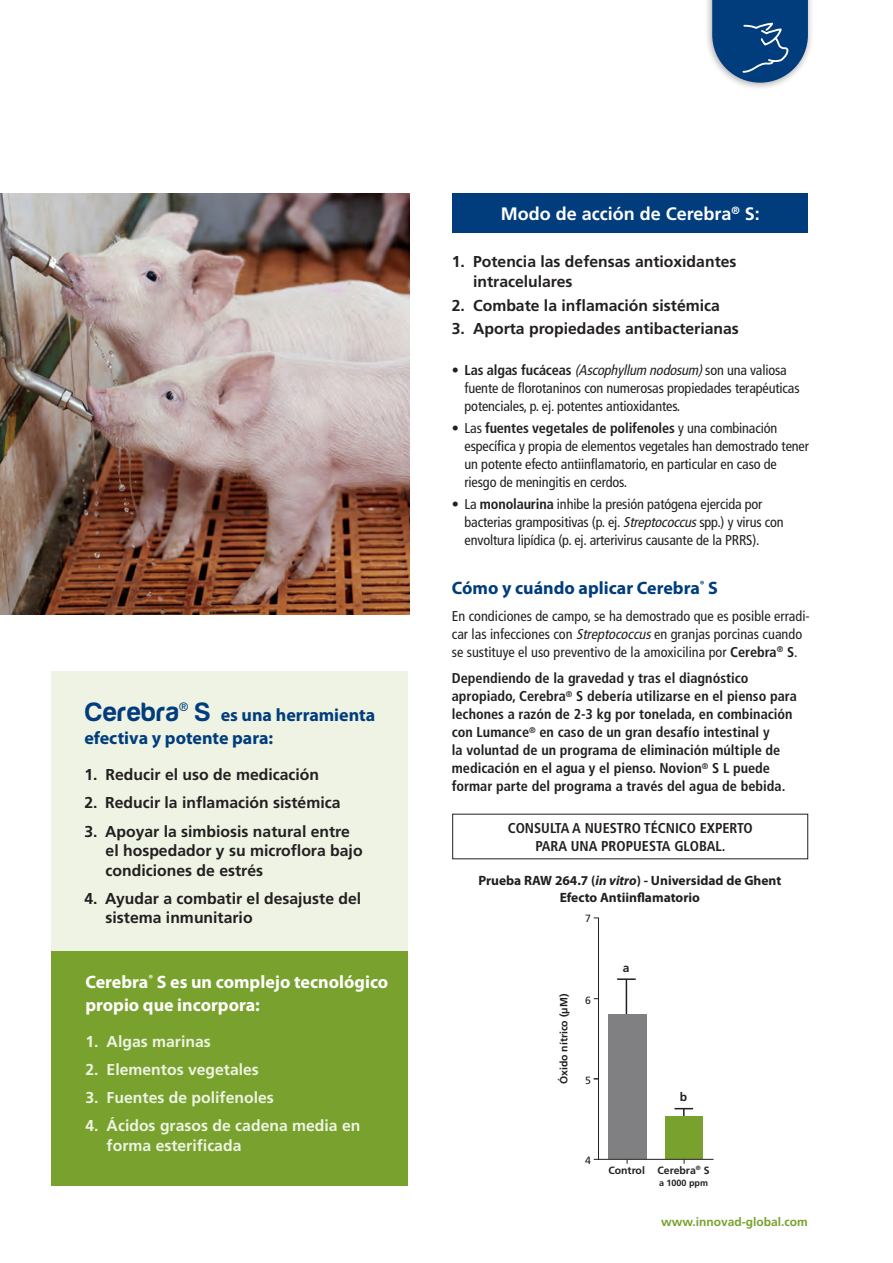
<style>
.page{position:relative;width:893px;height:1263px;background:#fff}
.page>*{position:absolute;margin:0;border:0;box-sizing:border-box;transform-origin:0 0}
.t1{font:700 27px "Harabara Mais Bold Harabara Mais";color:#013d7d}
.t2{font:700 18px/22.5px "Myriad Pro";color:#013d7d}
.t3{font:700 18px/22.5px "Myriad Pro";color:#fff}
.t4{font:700 18px "Frutiger";color:#fff}
.t5{font:700 15.75px/19.5px "Frutiger";color:#231f20}
.t6{font:700 15.75px/19.5px "Frutiger";color:#eef3e3}
.t7{font:condensed 14.25px/18px "Frutiger";letter-spacing:-.01em;color:#231f20}
.t8{font:700 condensed 14.25px/18px "Frutiger";color:#231f20}
.t9{font:700 13.5px/16.5px "Myriad Pro";color:#231f20;text-align:center}
.t10{font:700 12px "Frutiger";color:#78a22d}
.t11{font:700 12px "Frutiger";color:#231f20}
.t12{font:700 10.5px "Frutiger";color:#231f20}
.t13{font:10.5px "Frutiger";color:#231f20}
.t14{font:700 9px "Frutiger";color:#231f20}
.s1{font-family:"Harabara Mais Bold Harabara Mais";font-size:27px}
.s2{font-weight:700}
.s3{font-style:italic}
</style>
<div class="page">
<img style="left:0;top:193px;width:409px;height:421px">
<div style="left:705px;top:0;width:109px;height:91px;background:#231f20;opacity:.36"></div>
<svg style="left:712px;top:0;width:96px;height:83px;background:#295b90"></svg>
<svg style="left:674px;top:1108px;width:19px;height:8px"></svg>
<hr style="left:626px;top:979px;width:1px;height:38px;background:#231f20">
<svg style="left:617px;top:978px;width:19px;height:2px"></svg>
<div style="left:608px;top:1014px;width:38px;height:145px;background:#808083"></div>
<div style="left:665px;top:1116px;width:37px;height:43px;background:#78a22d"></div>
<hr style="left:598px;top:918px;width:1px;height:242px;background:#231f20">
<hr style="left:594px;top:1159px;width:119px;height:1px;background:#231f20">
<div style="left:51px;top:672px;width:356px;height:289px;background:#eef3e3"></div>
<div style="left:51px;top:951px;width:356px;height:235px;background:#78a22d"></div>
<div style="left:453px;top:193px;width:355px;height:40px;background:#013d7d"></div>
<p class="t2" style="left:84px;top:703px;width:292px;text-indent:110px"><span class="s1">S</span> es una herramienta efectiva y potente para:</p>
<p class="t5" style="left:84px;top:765px;width:236px">1. Reducir el uso de medicación</p>
<p class="t5" style="left:84px;top:793px;width:258px">2. Reducir la inflamación sistémica</p>
<p class="t5" style="left:106px;top:821px;width:259px;text-indent:-21px">3. Apoyar la simbiosis natural entre el hospedador y su microflora bajo condiciones de estrés</p>
<p class="t5" style="left:106px;top:888px;width:257px;text-indent:-21px">4. Ayudar a combatir el desajuste del sistema inmunitario</p>
<h1 class="t1" style="left:84px;top:696px;width:106px">Cerebra<sup>®</sup></h1>
<p class="t3" style="left:85px;top:970px;width:304px">Cerebra<sup>®</sup> S es un complejo tecnológico propio que incorpora:</p>
<p class="t6" style="left:85px;top:1032px;width:127px">1. Algas marinas</p>
<p class="t6" style="left:85px;top:1060px;width:175px">2. Elementos vegetales</p>
<p class="t6" style="left:85px;top:1088px;width:190px">3. Fuentes de polifenoles</p>
<p class="t6" style="left:107px;top:1116px;width:255px;text-indent:-21px">4. Ácidos grasos de cadena media en forma esterificada</p>
<p class="t4" style="left:501px;top:203px;width:261px">Modo de acción de Cerebra<sup>®</sup> S:</p>
<p class="t5" style="left:473px;top:252px;width:265px;text-indent:-21px">1. Potencia las defensas antioxidantes intracelulares</p>
<p class="t5" style="left:452px;top:295px;width:270px">2. Combate la inflamación sistémica</p>
<p class="t5" style="left:452px;top:319px;width:289px">3. Aporta propiedades antibacterianas</p>
<p class="t7" style="left:465px;top:361px;width:337px;text-indent:-13px">• <span class="s2">Las algas fucáceas</span> <span class="s3">(Ascophyllum nodosum)</span>son una valiosa fuente de florotaninos con numerosas propiedades terapéuticas potenciales, p. ej. potentes antioxidantes.</p>
<p class="t7" style="left:465px;top:419px;width:346px;text-indent:-13px">• Las <span class="s2">fuentes vegetales de polifenoles</span> y una combinación específica y propia de elementos vegetales han demostrado tener un potente efecto antiinflamatorio, en particular en caso de riesgo de meningitis en cerdos.</p>
<p class="t7" style="left:465px;top:495px;width:321px;text-indent:-13px">• La <span class="s2">monolaurina</span> inhibe la presión patógena ejercida por bacterias grampositivas (p. ej. <span class="s3">Streptococcus</span>spp.) y virus con envoltura lipídica (p. ej. arterivirus causante de la PRRS).</p>
<p class="t2" style="left:452px;top:576px;width:268px">Cómo y cuándo aplicar Cerebra<sup>®</sup> S</p>
<p class="t7" style="left:452px;top:607px;width:359px">En condiciones de campo, se ha demostrado que es posible erradi&shy;car las infecciones con <span class="s3">Streptococcus</span>en granjas porcinas cuando se sustituye el uso preventivo de la amoxicilina por <span class="s2">Cerebra</span><sup>®</sup> <span class="s2">S</span>.</p>
<p class="t8" style="left:452px;top:669px;width:346px">Dependiendo de la gravedad y tras el diagnóstico apropiado, Cerebra<sup>®</sup> S debería utilizarse en el pienso para lechones a razón de 2-3 kg por tonelada, en combinación con Lumance<sup>®</sup> en caso de un gran desafío intestinal y<br>la voluntad de un programa de eliminación múltiple de medicación en el agua y el pienso. Novion<sup>®</sup> S L puede formar parte del programa a través del agua de bebida.</p>
<p class="t8" style="left:508px;top:819px;width:246px;text-align:center">CONSULTA A NUESTRO TÉCNICO EXPERTO<br>PARA UNA PROPUESTA GLOBAL.</p>
<p class="t9" style="left:478px;top:872px;width:305px">Prueba RAW 264.7 (<span class="s3">in vitro</span>) - Universidad de Ghent<br>Efecto Antiinflamatorio</p>
<p class="t13" style="left:585px;top:913px;width:7px">7</p>
<p class="t12" style="left:557px;top:1084px;width:92px;rotate:-90deg">Óxido nítrico (µM)</p>
<p class="t13" style="left:585px;top:994px;width:7px">6</p>
<p class="t13" style="left:585px;top:1074px;width:7px">5</p>
<p class="t11" style="left:623px;top:961px;width:8px">a</p>
<p class="t11" style="left:680px;top:1090px;width:9px">b</p>
<p class="t13" style="left:585px;top:1154px;width:7px">4</p>
<p class="t12" style="left:608px;top:1164px;width:103px">Control Cerebra<sup>®</sup> S</p>
<p class="t14" style="left:659px;top:1177px;width:51px">a 1000 ppm</p>
<p class="t10" style="left:661px;top:1214px;width:148px">www.innovad-global.com</p>
</div>
